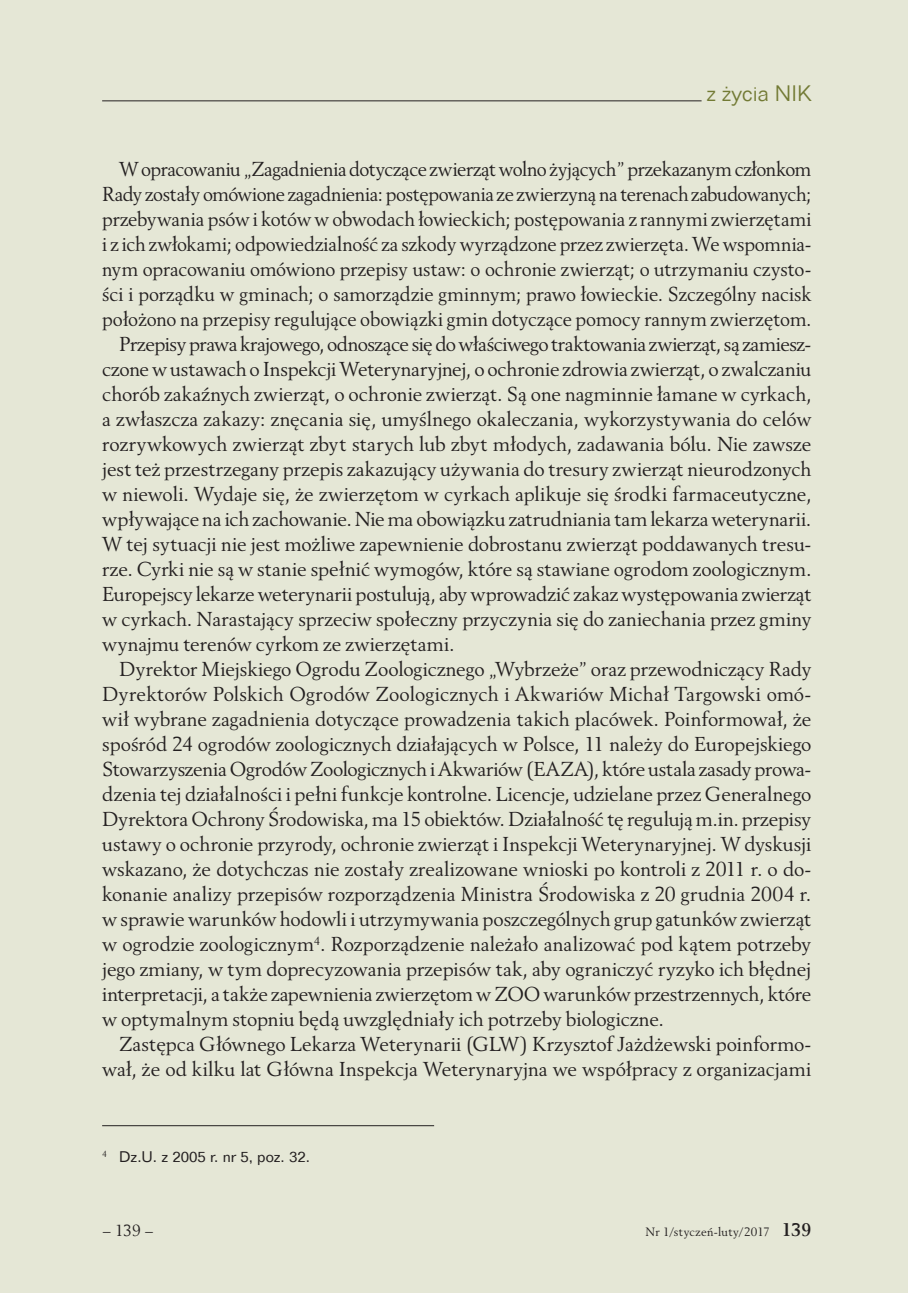
<style>
.page{position:relative;width:908px;height:1293px;background:#fff}
.page>*{position:absolute;margin:0;border:0;box-sizing:border-box;transform-origin:0 0}
.t1{font:300 21.8px "Folio TL";color:#727a34}
.t2{font:20px "Revival 565 BT";letter-spacing:-.005em;color:#231f20}
.t3{font:20px "Revival 565 BT";letter-spacing:-.03em;color:#231f20}
.t4{font:16px "Revival 565 BT";color:#231f20}
.t5{font:15px "Folio TL";color:#231f20}
.t6{font:12px "Revival 565 BT";letter-spacing:.02em;color:#231f20}
.s1{font-weight:700;font-size:18px}
</style>
<div class="page">
<div style="left:0;top:0;width:907px;height:1293px;background:#e5e7d6"></div>
<hr style="left:102px;top:100px;width:599px;height:1px;background:#231f20">
<hr style="left:102px;top:1125px;width:332px;height:1px;background:#231f20">
<p class="t1" style="left:706px;top:79px;width:107px">z życia NIK</p>
<p class="t2" style="left:119px;top:156px;width:693px">W opracowaniu „Zagadnienia dotyczące zwierząt wolno żyjących” przekazanym członkom</p>
<p class="t2" style="left:102px;top:181px;width:710px">Rady zostały omówione zagadnienia: postępowania ze zwierzyną na terenach zabudowanych;</p>
<p class="t2" style="left:102px;top:206px;width:710px">przebywania psów i kotów w obwodach łowieckich; postępowania z rannymi zwierzętami</p>
<p class="t2" style="left:102px;top:231px;width:710px">i z ich zwłokami; odpowiedzialność za szkody wyrządzone przez zwierzęta. We wspomnia-</p>
<p class="t2" style="left:102px;top:256px;width:710px">nym opracowaniu omówiono przepisy ustaw: o ochronie zwierząt; o utrzymaniu czysto-</p>
<p class="t2" style="left:102px;top:281px;width:710px">ści i porządku w gminach; o samorządzie gminnym; prawo łowieckie. Szczególny nacisk</p>
<p class="t2" style="left:102px;top:306px;width:710px">położono na przepisy regulujące obowiązki gmin dotyczące pomocy rannym zwierzętom.</p>
<p class="t3" style="left:119px;top:331px;width:693px">Przepisy prawa krajowego, odnoszące się do właściwego traktowania zwierząt, są zamiesz-</p>
<p class="t2" style="left:102px;top:356px;width:710px">czone w ustawach o Inspekcji Weterynaryjnej, o ochronie zdrowia zwierząt, o zwalczaniu</p>
<p class="t2" style="left:102px;top:381px;width:710px">chorób zakaźnych zwierząt, o ochronie zwierząt. Są one nagminnie łamane w cyrkach,</p>
<p class="t2" style="left:102px;top:406px;width:710px">a zwłaszcza zakazy: znęcania się, umyślnego okaleczania, wykorzystywania do celów</p>
<p class="t2" style="left:102px;top:431px;width:710px">rozrywkowych zwierząt zbyt starych lub zbyt młodych, zadawania bólu. Nie zawsze</p>
<p class="t2" style="left:102px;top:456px;width:710px">jest też przestrzegany przepis zakazujący używania do tresury zwierząt nieurodzonych</p>
<p class="t2" style="left:102px;top:481px;width:710px">w niewoli. Wydaje się, że zwierzętom w cyrkach aplikuje się środki farmaceutyczne,</p>
<p class="t2" style="left:102px;top:506px;width:710px">wpływające na ich zachowanie. Nie ma obowiązku zatrudniania tam lekarza weterynarii.</p>
<p class="t2" style="left:102px;top:531px;width:710px">W tej sytuacji nie jest możliwe zapewnienie dobrostanu zwierząt poddawanych tresu-</p>
<p class="t2" style="left:102px;top:556px;width:710px">rze. Cyrki nie są w stanie spełnić wymogów, które są stawiane ogrodom zoologicznym.</p>
<p class="t2" style="left:102px;top:581px;width:710px">Europejscy lekarze weterynarii postulują, aby wprowadzić zakaz występowania zwierząt</p>
<p class="t2" style="left:102px;top:606px;width:710px">w cyrkach. Narastający sprzeciw społeczny przyczynia się do zaniechania przez gminy</p>
<p class="t2" style="left:102px;top:631px;width:354px">wynajmu terenów cyrkom ze zwierzętami.</p>
<p class="t2" style="left:119px;top:656px;width:693px">Dyrektor Miejskiego Ogrodu Zoologicznego „Wybrzeże” oraz przewodniczący Rady</p>
<p class="t2" style="left:102px;top:681px;width:710px">Dyrektorów Polskich Ogrodów Zoologicznych i Akwariów Michał Targowski omó-</p>
<p class="t2" style="left:102px;top:706px;width:710px">wił wybrane zagadnienia dotyczące prowadzenia takich placówek. Poinformował, że</p>
<p class="t2" style="left:102px;top:731px;width:710px">spośród 24 ogrodów zoologicznych działających w Polsce, 11 należy do Europejskiego</p>
<p class="t2" style="left:102px;top:756px;width:710px">Stowarzyszenia Ogrodów Zoologicznych i Akwariów (EAZA), które ustala zasady prowa-</p>
<p class="t2" style="left:102px;top:781px;width:710px">dzenia tej działalności i pełni funkcje kontrolne. Licencje, udzielane przez Generalnego</p>
<p class="t2" style="left:102px;top:806px;width:710px">Dyrektora Ochrony Środowiska, ma 15 obiektów. Działalność tę regulują m.in. przepisy</p>
<p class="t2" style="left:102px;top:831px;width:710px">ustawy o ochronie przyrody, ochronie zwierząt i Inspekcji Weterynaryjnej. W dyskusji</p>
<p class="t2" style="left:102px;top:856px;width:710px">wskazano, że dotychczas nie zostały zrealizowane wnioski po kontroli z 2011 r. o do-</p>
<p class="t2" style="left:102px;top:881px;width:710px">konanie analizy przepisów rozporządzenia Ministra Środowiska z 20 grudnia 2004 r.</p>
<p class="t2" style="left:102px;top:906px;width:710px">w sprawie warunków hodowli i utrzymywania poszczególnych grup gatunków zwierząt</p>
<p class="t2" style="left:102px;top:931px;width:710px">w ogrodzie zoologicznym<sup>4</sup>. Rozporządzenie należało analizować pod kątem potrzeby</p>
<p class="t2" style="left:102px;top:956px;width:710px">jego zmiany, w tym doprecyzowania przepisów tak, aby ograniczyć ryzyko ich błędnej</p>
<p class="t2" style="left:102px;top:981px;width:710px">interpretacji, a także zapewnienia zwierzętom w ZOO warunków przestrzennych, które</p>
<p class="t2" style="left:102px;top:1006px;width:563px">w optymalnym stopniu będą uwzględniały ich potrzeby biologiczne.</p>
<p class="t2" style="left:119px;top:1031px;width:693px">Zastępca Głównego Lekarza Weterynarii (GLW) Krzysztof Jażdżewski poinformo-</p>
<p class="t2" style="left:102px;top:1056px;width:710px">wał, że od kilku lat Główna Inspekcja Weterynaryjna we współpracy z organizacjami</p>
<p class="t5" style="left:102px;top:1146px;width:209px"><sup>4</sup> Dz.U. z 2005 r. nr 5, poz. 32.</p>
<p class="t4" style="left:103px;top:1220px;width:52px">– 139 –</p>
<p class="t6" style="left:645px;top:1224px;width:167px">Nr 1/styczeń-luty/2017 <span class="s1">139</span></p>
</div>
